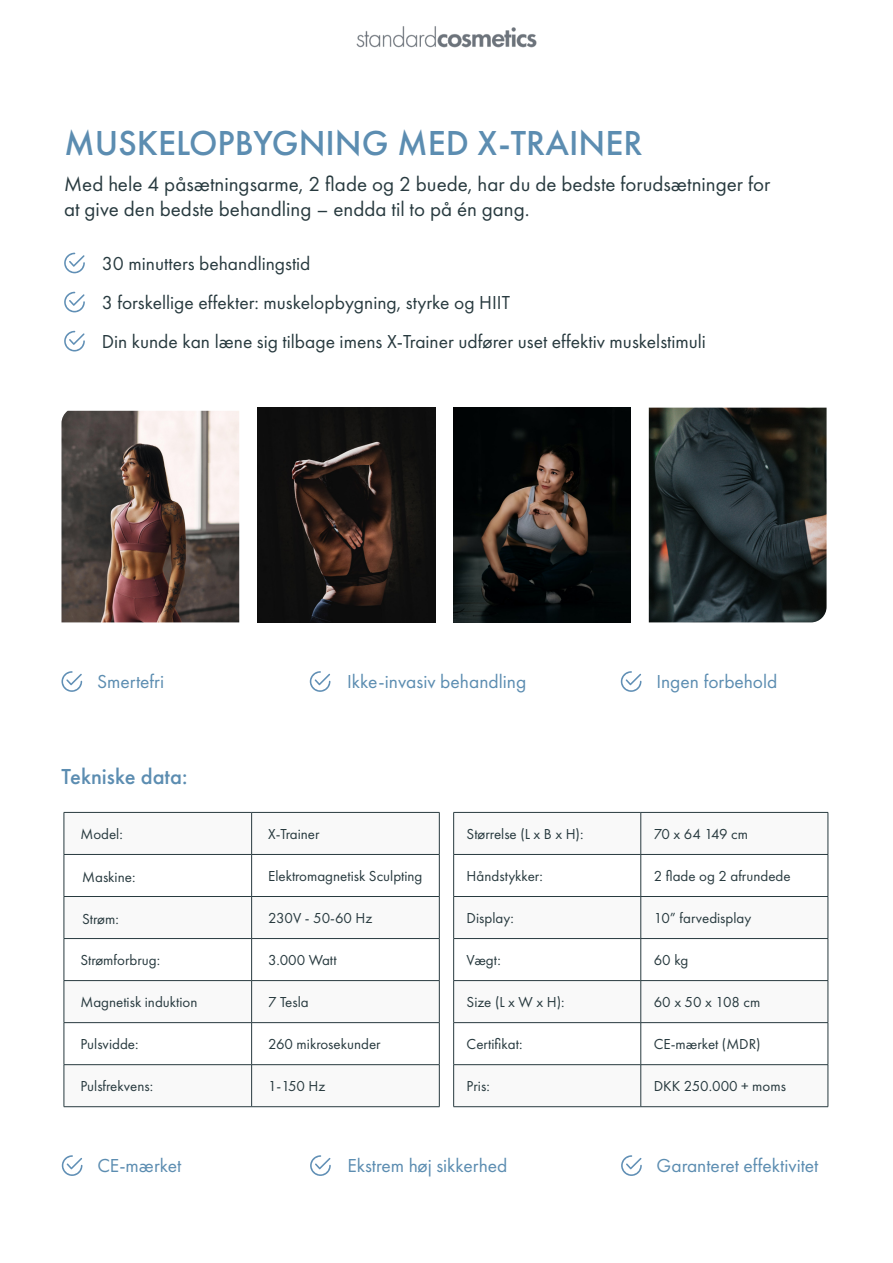
<style>
.page{position:relative;width:893px;height:1263px;background:#fff}
.page>*{position:absolute;margin:0;border:0;box-sizing:border-box;transform-origin:0 0}
.t1{font:500 36px "Futura PT";color:#5c8db1}
.t2{font:500 22.5px "Futura PT";color:#5c8db1}
.t3{font:21px/25.5px "Futura PT";color:#283a3f}
.t4{font:19.5px "Futura PT";color:#283a3f}
.t5{font:19.5px "Futura PT";color:#5c8db1}
.t6{font:15px "Futura PT";color:#283a3f}
</style>
<div class="page">
<img style="left:356px;top:26px;width:181px;height:22px">
<svg style="left:621px;top:1155px;width:21px;height:21px"></svg>
<svg style="left:310px;top:1155px;width:21px;height:21px"></svg>
<svg style="left:62px;top:1155px;width:20px;height:21px"></svg>
<svg style="left:65px;top:813px;width:374px;height:293px"></svg>
<hr style="left:251px;top:855px;width:1px;height:41px;background:#283a3f">
<hr style="left:251px;top:939px;width:1px;height:41px;background:#283a3f">
<hr style="left:251px;top:1023px;width:1px;height:41px;background:#283a3f">
<hr style="left:64px;top:855px;width:1px;height:41px;background:#283a3f">
<hr style="left:439px;top:855px;width:1px;height:41px;background:#283a3f">
<hr style="left:64px;top:1023px;width:1px;height:41px;background:#283a3f">
<hr style="left:439px;top:1023px;width:1px;height:41px;background:#283a3f">
<hr style="left:64px;top:939px;width:1px;height:41px;background:#283a3f">
<hr style="left:439px;top:939px;width:1px;height:41px;background:#283a3f">
<hr style="left:64px;top:812px;width:188px;height:1px;background:#283a3f">
<hr style="left:64px;top:813px;width:1px;height:41px;background:#283a3f">
<hr style="left:64px;top:854px;width:188px;height:1px;background:#283a3f">
<hr style="left:252px;top:812px;width:187px;height:1px;background:#283a3f">
<hr style="left:251px;top:813px;width:1px;height:41px;background:#283a3f">
<hr style="left:439px;top:813px;width:1px;height:41px;background:#283a3f">
<hr style="left:252px;top:854px;width:187px;height:1px;background:#283a3f">
<hr style="left:64px;top:896px;width:188px;height:1px;background:#283a3f">
<hr style="left:64px;top:897px;width:1px;height:41px;background:#283a3f">
<hr style="left:64px;top:938px;width:188px;height:1px;background:#283a3f">
<hr style="left:252px;top:896px;width:187px;height:1px;background:#283a3f">
<hr style="left:251px;top:897px;width:1px;height:41px;background:#283a3f">
<hr style="left:439px;top:897px;width:1px;height:41px;background:#283a3f">
<hr style="left:252px;top:938px;width:187px;height:1px;background:#283a3f">
<hr style="left:64px;top:980px;width:188px;height:1px;background:#283a3f">
<hr style="left:64px;top:981px;width:1px;height:41px;background:#283a3f">
<hr style="left:64px;top:1022px;width:188px;height:1px;background:#283a3f">
<hr style="left:252px;top:980px;width:187px;height:1px;background:#283a3f">
<hr style="left:251px;top:981px;width:1px;height:41px;background:#283a3f">
<hr style="left:439px;top:981px;width:1px;height:41px;background:#283a3f">
<hr style="left:252px;top:1022px;width:187px;height:1px;background:#283a3f">
<hr style="left:64px;top:1064px;width:188px;height:1px;background:#283a3f">
<hr style="left:64px;top:1065px;width:1px;height:41px;background:#283a3f">
<hr style="left:64px;top:1106px;width:188px;height:1px;background:#283a3f">
<hr style="left:252px;top:1064px;width:187px;height:1px;background:#283a3f">
<hr style="left:251px;top:1065px;width:1px;height:41px;background:#283a3f">
<hr style="left:439px;top:1065px;width:1px;height:41px;background:#283a3f">
<hr style="left:252px;top:1106px;width:187px;height:1px;background:#283a3f">
<svg style="left:454px;top:813px;width:374px;height:293px"></svg>
<hr style="left:640px;top:855px;width:1px;height:41px;background:#283a3f">
<hr style="left:640px;top:939px;width:1px;height:41px;background:#283a3f">
<hr style="left:640px;top:1023px;width:1px;height:41px;background:#283a3f">
<hr style="left:453px;top:855px;width:1px;height:41px;background:#283a3f">
<hr style="left:828px;top:855px;width:1px;height:41px;background:#283a3f">
<hr style="left:453px;top:1023px;width:1px;height:41px;background:#283a3f">
<hr style="left:828px;top:1023px;width:1px;height:41px;background:#283a3f">
<hr style="left:453px;top:939px;width:1px;height:41px;background:#283a3f">
<hr style="left:828px;top:939px;width:1px;height:41px;background:#283a3f">
<hr style="left:453px;top:812px;width:188px;height:1px;background:#283a3f">
<hr style="left:453px;top:813px;width:1px;height:41px;background:#283a3f">
<hr style="left:453px;top:854px;width:188px;height:1px;background:#283a3f">
<hr style="left:641px;top:812px;width:187px;height:1px;background:#283a3f">
<hr style="left:640px;top:813px;width:1px;height:41px;background:#283a3f">
<hr style="left:828px;top:813px;width:1px;height:41px;background:#283a3f">
<hr style="left:641px;top:854px;width:187px;height:1px;background:#283a3f">
<hr style="left:453px;top:896px;width:188px;height:1px;background:#283a3f">
<hr style="left:453px;top:897px;width:1px;height:41px;background:#283a3f">
<hr style="left:453px;top:938px;width:188px;height:1px;background:#283a3f">
<hr style="left:641px;top:896px;width:187px;height:1px;background:#283a3f">
<hr style="left:640px;top:897px;width:1px;height:41px;background:#283a3f">
<hr style="left:828px;top:897px;width:1px;height:41px;background:#283a3f">
<hr style="left:641px;top:938px;width:187px;height:1px;background:#283a3f">
<hr style="left:453px;top:980px;width:188px;height:1px;background:#283a3f">
<hr style="left:453px;top:981px;width:1px;height:41px;background:#283a3f">
<hr style="left:453px;top:1022px;width:188px;height:1px;background:#283a3f">
<hr style="left:641px;top:980px;width:187px;height:1px;background:#283a3f">
<hr style="left:640px;top:981px;width:1px;height:41px;background:#283a3f">
<hr style="left:828px;top:981px;width:1px;height:41px;background:#283a3f">
<hr style="left:641px;top:1022px;width:187px;height:1px;background:#283a3f">
<hr style="left:453px;top:1064px;width:188px;height:1px;background:#283a3f">
<hr style="left:453px;top:1065px;width:1px;height:41px;background:#283a3f">
<hr style="left:453px;top:1106px;width:188px;height:1px;background:#283a3f">
<hr style="left:641px;top:1064px;width:187px;height:1px;background:#283a3f">
<hr style="left:640px;top:1065px;width:1px;height:41px;background:#283a3f">
<hr style="left:828px;top:1065px;width:1px;height:41px;background:#283a3f">
<hr style="left:641px;top:1106px;width:187px;height:1px;background:#283a3f">
<svg style="left:64px;top:253px;width:21px;height:20px"></svg>
<svg style="left:64px;top:292px;width:21px;height:20px"></svg>
<svg style="left:64px;top:331px;width:21px;height:20px"></svg>
<img style="left:61px;top:411px;width:178px;height:211px">
<img style="left:257px;top:408px;width:178px;height:214px">
<img style="left:453px;top:408px;width:178px;height:214px">
<img style="left:649px;top:408px;width:178px;height:214px">
<svg style="left:621px;top:671px;width:20px;height:21px"></svg>
<svg style="left:310px;top:671px;width:20px;height:21px"></svg>
<svg style="left:61px;top:671px;width:21px;height:21px"></svg>
<p class="t1" style="left:64px;top:122px;width:580px">MUSKELOPBYGNING MED X-TRAINER</p>
<p class="t3" style="left:64px;top:171px;width:708px">Med hele 4 påsætningsarme, 2 flade og 2 buede, har du de bedste forudsætninger for at give den bedste behandling – endda til to på én gang.</p>
<p class="t4" style="left:102px;top:252px;width:210px">30 minutters behandlingstid</p>
<p class="t4" style="left:102px;top:291px;width:410px">3 forskellige effekter: muskelopbygning, styrke og HIIT</p>
<p class="t4" style="left:102px;top:330px;width:606px">Din kunde kan læne sig tilbage imens X-Trainer udfører uset effektiv muskelstimuli</p>
<p class="t5" style="left:97px;top:670px;width:69px">Smertefri</p>
<p class="t5" style="left:347px;top:670px;width:181px">Ikke-invasiv behandling</p>
<p class="t5" style="left:656px;top:670px;width:123px">Ingen forbehold</p>
<p class="t2" style="left:61px;top:763px;width:127px">Tekniske data:</p>
<p class="t6" style="left:80px;top:825px;width:44px">Model:</p>
<p class="t6" style="left:268px;top:825px;width:53px">X-Trainer</p>
<p class="t6" style="left:82px;top:868px;width:55px">Maskine:</p>
<p class="t6" style="left:268px;top:867px;width:156px">Elektromagnetisk Sculpting</p>
<p class="t6" style="left:82px;top:910px;width:38px">Strøm:</p>
<p class="t6" style="left:268px;top:909px;width:106px">230V - 50-60 Hz</p>
<p class="t6" style="left:80px;top:951px;width:81px">Strømforbrug:</p>
<p class="t6" style="left:268px;top:951px;width:70px">3.000 Watt</p>
<p class="t6" style="left:80px;top:993px;width:119px">Magnetisk induktion</p>
<p class="t6" style="left:268px;top:993px;width:42px">7 Tesla</p>
<p class="t6" style="left:80px;top:1035px;width:60px">Pulsvidde:</p>
<p class="t6" style="left:268px;top:1035px;width:114px">260 mikrosekunder</p>
<p class="t6" style="left:80px;top:1077px;width:74px">Pulsfrekvens:</p>
<p class="t6" style="left:268px;top:1077px;width:59px">1-150 Hz</p>
<p class="t6" style="left:467px;top:825px;width:118px">Størrelse (L x B x H):</p>
<p class="t6" style="left:654px;top:825px;width:96px">70 x 64 149 cm</p>
<p class="t6" style="left:467px;top:867px;width:78px">Håndstykker:</p>
<p class="t6" style="left:654px;top:867px;width:138px">2 flade og 2 afrundede</p>
<p class="t6" style="left:467px;top:909px;width:49px">Display:</p>
<p class="t6" style="left:654px;top:909px;width:99px">10” farvedisplay</p>
<p class="t6" style="left:467px;top:951px;width:36px">Vægt:</p>
<p class="t6" style="left:654px;top:951px;width:36px">60 kg</p>
<p class="t6" style="left:467px;top:993px;width:99px">Size (L x W x H):</p>
<p class="t6" style="left:654px;top:993px;width:108px">60 x 50 x 108 cm</p>
<p class="t6" style="left:467px;top:1035px;width:58px">Certifikat:</p>
<p class="t6" style="left:654px;top:1035px;width:108px">CE-mærket (MDR)</p>
<p class="t6" style="left:467px;top:1077px;width:25px">Pris:</p>
<p class="t6" style="left:654px;top:1077px;width:134px">DKK 250.000 + moms</p>
<p class="t5" style="left:97px;top:1154px;width:86px">CE-mærket</p>
<p class="t5" style="left:347px;top:1154px;width:161px">Ekstrem høj sikkerhed</p>
<p class="t5" style="left:657px;top:1154px;width:163px">Garanteret effektivitet</p>
</div>
